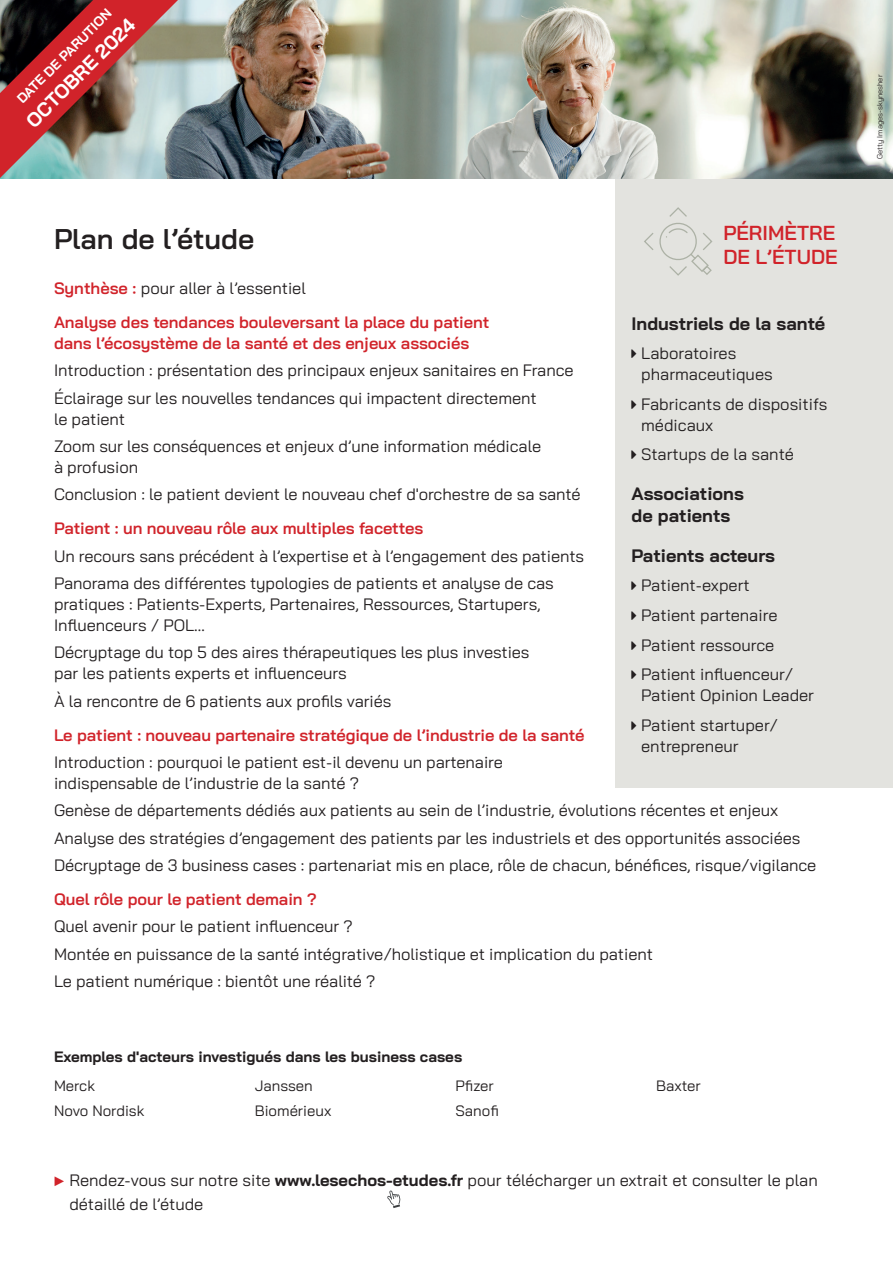
<style>
.page{position:relative;width:893px;height:1263px;background:#fff}
.page>*{position:absolute;margin:0;border:0;box-sizing:border-box;transform-origin:0 0}
.t1{font:600 28.5px "Bai Jamjuree";color:#231f20}
.t2{font:600 20.25px/24.3px "Bai Jamjuree";color:#d1232a}
.t3{font:700 19.5px "Bai Jamjuree";color:#fff}
.t4{font:700 18px/22.5px "Bai Jamjuree";color:#231f20}
.t5{font:16.5px/27.3px "Bai Jamjuree";letter-spacing:-.005em;color:#231f20}
.t6{font:600 16.5px/33.8px "Bai Jamjuree";letter-spacing:-.005em;color:#d1232a}
.t7{font:15px/25px "Bai Jamjuree";color:#231f20}
.t8{font:700 15px "Bai Jamjuree";color:#231f20}
.t9{font:700 13.5px "Bai Jamjuree";color:#fff}
.t10{font:7.5px "Bai Jamjuree";color:#231f20}
.s1{font-weight:400;color:#231f20}
.s2{color:#d1232a}
.s3{font-weight:700}
</style>
<div class="page">
<div style="left:615px;top:179px;width:278px;height:609px;background:#e3e3df"></div>
<img style="left:0;top:0;width:893px;height:179px">
<svg style="left:644px;top:207px;width:69px;height:69px"></svg>
<svg style="left:0;top:0;width:178px;height:178px;background:#99615f"></svg>
<svg style="left:387px;top:1190px;width:13px;height:18px"></svg>
<p class="t9" style="left:14px;top:95px;width:128px;rotate:-45deg">DATE DE PARUTION</p>
<p class="t3" style="left:22px;top:116px;width:146px;rotate:-45deg">OCTOBRE 2024</p>
<h1 class="t1" style="left:54px;top:222px;width:202px">Plan de l’étude</h1>
<p class="t2" style="left:723px;top:221px;width:116px">PÉRIMÈTRE<br>DE L’ÉTUDE</p>
<p class="t6" style="left:54px;top:272px;width:437px">Synthèse : <span class="s1">pour aller à l’essentiel<br></span>Analyse des tendances bouleversant la place du patient</p>
<p class="t6" style="left:54px;top:326px;width:417px">dans l’écosystème de la santé et des enjeux associés</p>
<p class="t5" style="left:54px;top:357px;width:521px">Introduction : présentation des principaux enjeux sanitaires en France<br>Éclairage sur les nouvelles tendances qui impactent directement</p>
<p class="t5" style="left:54px;top:405px;width:489px">le patient<br>Zoom sur les conséquences et enjeux d’une information médicale</p>
<p class="t5" style="left:54px;top:453px;width:528px">à profusion<br>Conclusion : le patient devient le nouveau chef d'orchestre de sa santé</p>
<p class="t6" style="left:54px;top:512px;width:371px">Patient : un nouveau rôle aux multiples facettes</p>
<p class="t5" style="left:54px;top:542px;width:532px">Un recours sans précédent à l’expertise et à l’engagement des patients<br>Panorama des différentes typologies de patients et analyse de cas</p>
<p class="t5" style="left:54px;top:594px;width:488px;line-height:21px">pratiques : Patients-Experts, Partenaires, Ressources, Startupers,<br>Influenceurs / POL…</p>
<p class="t5" style="left:54px;top:642px;width:477px;line-height:21px">Décryptage du top 5 des aires thérapeutiques les plus investies par les patients experts et influenceurs</p>
<p class="t5" style="left:54px;top:687px;width:339px">À la rencontre de 6 patients aux profils variés</p>
<p class="t6" style="left:54px;top:718px;width:532px">Le patient : nouveau partenaire stratégique de l’industrie de la santé</p>
<p class="t5" style="left:54px;top:751px;width:450px;line-height:21px">Introduction : pourquoi le patient est-il devenu un partenaire indispensable de l’industrie de la santé ?</p>
<p class="t5" style="left:54px;top:797px;width:764px">Genèse de départements dédiés aux patients au sein de l’industrie, évolutions récentes et enjeux<br>Analyse des stratégies d’engagement des patients par les industriels et des opportunités associées<br>Décryptage de 3 business cases : partenariat mis en place, rôle de chacun, bénéfices, risque/vigilance</p>
<p class="t6" style="left:54px;top:882px;width:264px">Quel rôle pour le patient demain ?</p>
<p class="t5" style="left:54px;top:913px;width:600px">Quel avenir pour le patient influenceur ?<br>Montée en puissance de la santé intégrative/holistique et implication du patient<br>Le patient numérique : bientôt une réalité ?</p>
<p class="t4" style="left:631px;top:312px;width:195px">Industriels de la santé</p>
<p class="t5" style="left:641px;top:343px;width:133px;line-height:21px">Laboratoires pharmaceutiques</p>
<p class="t5" style="left:641px;top:393px;width:188px;line-height:21px">Fabricants de dispositifs médicaux</p>
<p class="t5" style="left:641px;top:441px;width:154px">Startups de la santé</p>
<p class="t4" style="left:631px;top:482px;width:114px">Associations de patients</p>
<p class="t4" style="left:631px;top:544px;width:145px">Patients acteurs</p>
<p class="t5" style="left:641px;top:571px;width:154px;line-height:29.5px">Patient-expert<br>Patient partenaire<br>Patient ressource<br>Patient influenceur/</p>
<p class="t5" style="left:641px;top:680px;width:175px;line-height:29.5px">Patient Opinion Leader<br>Patient startuper/</p>
<p class="t5" style="left:641px;top:732px;width:99px">entrepreneur</p>
<p class="t8" style="left:54px;top:1048px;width:410px">Exemples d'acteurs investigués dans les business cases</p>
<p class="t7" style="left:54px;top:1073px;width:92px">Merck<br>Novo Nordisk</p>
<p class="t7" style="left:255px;top:1073px;width:78px">Janssen<br>Biomérieux</p>
<p class="t7" style="left:455px;top:1073px;width:45px">Pfizer<br>Sanofi</p>
<p class="t7" style="left:656px;top:1073px;width:46px">Baxter</p>
<p class="t5" style="left:69px;top:1168px;width:750px;line-height:24px;text-indent:-16px"><span class="s2">▶</span> Rendez-vous sur notre site <span class="s3">www.lesechos-etudes.fr</span> pour télécharger un extrait et consulter le plan détaillé de l’étude</p>
<p class="t10" style="left:873px;top:159px;width:86px;rotate:-90deg">Getty Images-skynesher</p>
</div>
